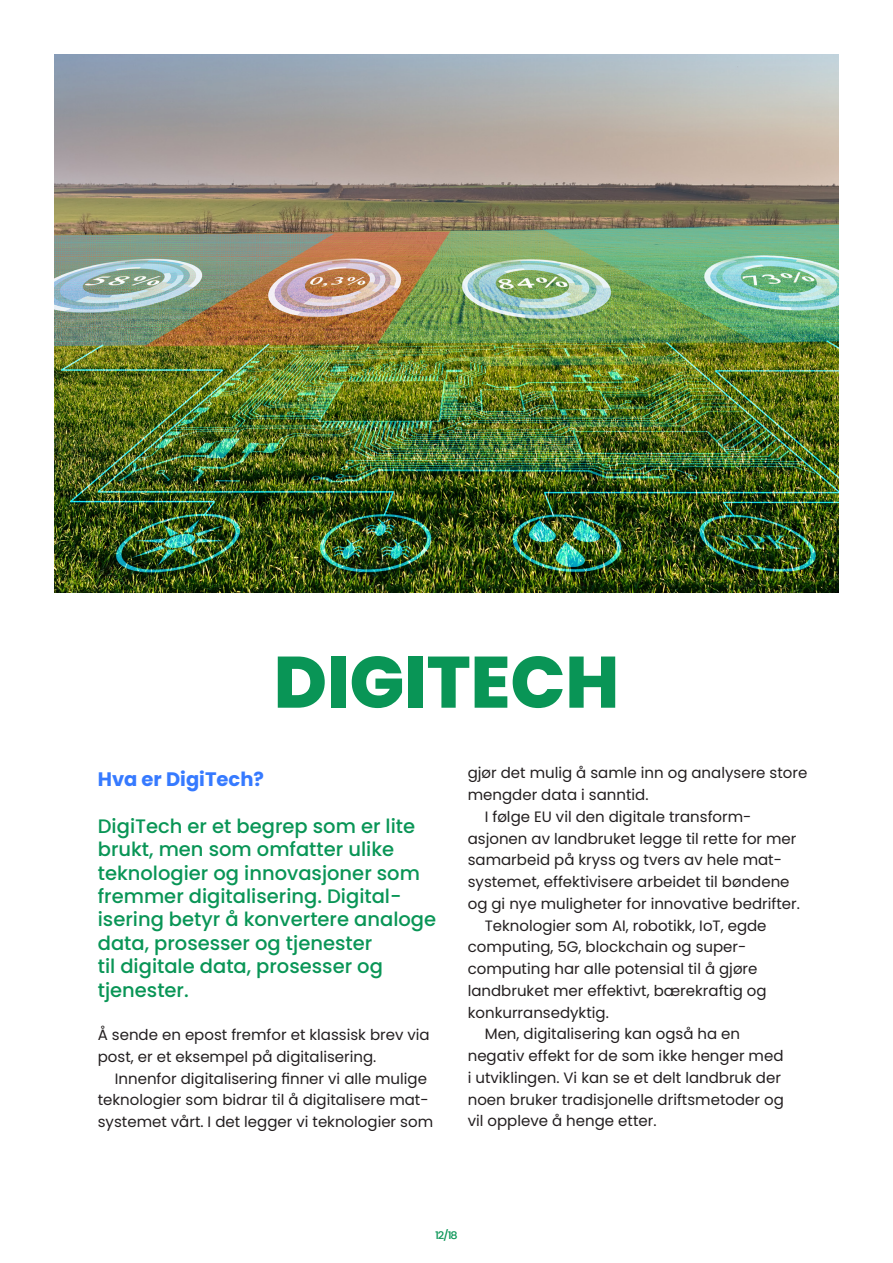
<style>
.page{position:relative;width:893px;height:1263px;background:#fff}
.page>*{position:absolute;margin:0;border:0;box-sizing:border-box;transform-origin:0 0}
.t1{font:800 72.6px "Poppins";color:#099556}
.t2{font:500 19.5px/23.4px "Poppins";color:#099556}
.t3{font:700 19.5px "Poppins";color:#367aff}
.t4{font:15px/21.8px "Poppins";color:#231f20}
.t5{font:500 10.5px "Poppins";color:#099556;scale:1.07 1}
</style>
<div class="page">
<img style="left:54px;top:54px;width:785px;height:538px">
<h1 class="t1" style="left:274px;top:640px;width:347px">DIGITECH</h1>
<h2 class="t3" style="left:98px;top:768px;width:168px">Hva er DigiTech?</h2>
<p class="t2" style="left:98px;top:814px;width:340px">DigiTech er et begrep som er lite brukt, men som omfatter ulike teknologier og innovasjoner som fremmer digitalisering. Digital&shy;isering betyr å konvertere analoge data, prosesser og tjenester<br>til digitale data, prosesser og tjenester.</p>
<p class="t4" style="left:98px;top:1024px;width:333px">Å sende en epost fremfor et klassisk brev via post, er et eksempel på digitalisering.</p>
<p class="t4" style="left:98px;top:1067px;width:337px;text-indent:17px">Innenfor digitalisering finner vi alle mulige teknologier som bidrar til å digitalisere mat&shy;systemet vårt. I det legger vi teknologier som</p>
<p class="t4" style="left:468px;top:762px;width:341px">gjør det mulig å samle inn og analysere store</p>
<p class="t4" style="left:468px;top:784px;width:182px">mengder data i sanntid.</p>
<p class="t4" style="left:485px;top:806px;width:266px">I følge EU vil den digitale transform-</p>
<p class="t4" style="left:468px;top:827px;width:330px">asjonen av landbruket legge til rette for mer</p>
<p class="t4" style="left:468px;top:849px;width:313px">samarbeid på kryss og tvers av hele mat-</p>
<p class="t4" style="left:468px;top:871px;width:323px">systemet, effektivisere arbeidet til bøndene</p>
<p class="t4" style="left:468px;top:893px;width:334px">og gi nye muligheter for innovative bedrifter.</p>
<p class="t4" style="left:485px;top:914px;width:283px">Teknologier som AI, robotikk, IoT, egde</p>
<p class="t4" style="left:468px;top:936px;width:278px">computing, 5G, blockchain og super-</p>
<p class="t4" style="left:468px;top:958px;width:291px">computing har alle potensial til å gjøre</p>
<p class="t4" style="left:468px;top:980px;width:300px">landbruket mer effektivt, bærekraftig og</p>
<p class="t4" style="left:468px;top:1001px;width:143px">konkurransedyktig.</p>
<p class="t4" style="left:485px;top:1023px;width:257px">Men, digitalisering kan også ha en</p>
<p class="t4" style="left:468px;top:1045px;width:317px">negativ effekt for de som ikke henger med</p>
<p class="t4" style="left:468px;top:1067px;width:315px">i utviklingen. Vi kan se et delt landbruk der</p>
<p class="t4" style="left:468px;top:1088px;width:318px">noen bruker tradisjonelle driftsmetoder og</p>
<p class="t4" style="left:468px;top:1110px;width:190px">vil oppleve å henge etter.</p>
<p class="t5" style="left:435px;top:1229px;width:23px">12/18</p>
</div>
